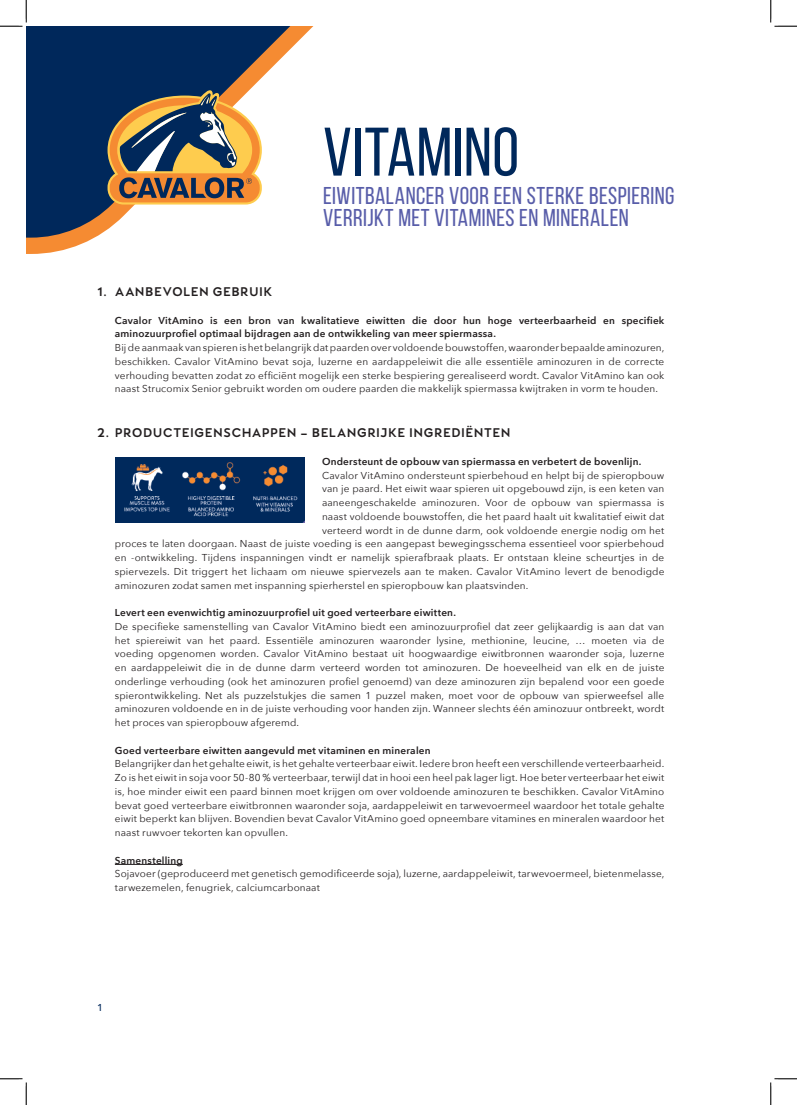
<style>
.page{position:relative;width:797px;height:1105px;background:#fff}
.page>*{position:absolute;margin:0;border:0;box-sizing:border-box;transform-origin:0 0}
.t1{font:68.5px "Bebas Neue";letter-spacing:.005em;color:#00285b}
.t2{font:24.38px/21.2px "Bebas Neue";letter-spacing:.015em;color:#585da9}
.t3{font:12.5px "Buket Retro Basic";letter-spacing:.025em;color:#231f20}
.t4{font:10px/13.8px "Avenir Next";letter-spacing:.015em;color:#231f20;text-align:justify}
.t5{font:600 10px/13.8px "Avenir Next";letter-spacing:.02em;color:#231f20}
.t6{font:500 10px "Avenir Next";color:#00285b}
</style>
<div class="page">
<hr style="left:115px;top:864px;width:68px;height:1px;background:#231f20">
<svg style="left:26px;top:26px;width:288px;height:228px;fill:#00285b"></svg>
<svg style="left:107px;top:89px;width:155px;height:116px;background:#99805f"></svg>
<img style="left:116px;top:457px;width:188px;height:66px">
<svg style="left:0;top:0;width:27px;height:27px"></svg>
<svg style="left:0;top:1078px;width:27px;height:27px"></svg>
<svg style="left:770px;top:0;width:27px;height:27px"></svg>
<svg style="left:770px;top:1078px;width:27px;height:27px"></svg>
<p class="t1" style="left:323px;top:115px;width:197px">VITAMINO</p>
<p class="t2" style="left:323px;top:185px;width:353px">EIWITBALANCER VOOR EEN STERKE BESPIERING<br>VERRIJKT MET VITAMINES EN MINERALEN</p>
<p class="t3" style="left:97px;top:284px;width:177px">1. AANBEVOLEN GEBRUIK</p>
<p class="t5" style="left:115px;top:313px;width:551px">Cavalor VitAmino is een bron van kwalitatieve eiwitten die door hun hoge verteerbaarheid en specifiek aminozuurprofiel optimaal bijdragen aan de ontwikkeling van meer spiermassa.</p>
<p class="t4" style="left:115px;top:340px;width:551px">Bij de aanmaak van spieren is het belangrijk dat paarden over voldoende bouwstoffen, waaronder bepaalde aminozuren, beschikken. Cavalor VitAmino bevat soja, luzerne en aardappeleiwit die alle essentiële aminozuren in de correcte verhouding bevatten zodat zo efficiënt mogelijk een sterke bespiering gerealiseerd wordt. Cavalor VitAmino kan ook naast Strucomix Senior gebruikt worden om oudere paarden die makkelijk spiermassa kwijtraken in vorm te houden.</p>
<p class="t3" style="left:97px;top:425px;width:415px">2. PRODUCTEIGENSCHAPPEN – BELANGRIJKE INGREDIËNTEN</p>
<p class="t5" style="left:322px;top:454px;width:321px">Ondersteunt de opbouw van spiermassa en verbetert de bovenlijn.</p>
<p class="t4" style="left:322px;top:468px;width:344px">Cavalor VitAmino ondersteunt spierbehoud en helpt bij de spieropbouw</p>
<p class="t4" style="left:322px;top:482px;width:344px">van je paard. Het eiwit waar spieren uit opgebouwd zijn, is een keten van</p>
<p class="t4" style="left:322px;top:495px;width:344px">aaneengeschakelde aminozuren. Voor de opbouw van spiermassa is</p>
<p class="t4" style="left:322px;top:509px;width:344px">naast voldoende bouwstoffen, die het paard haalt uit kwalitatief eiwit dat</p>
<p class="t4" style="left:322px;top:523px;width:344px">verteerd wordt in de dunne darm, ook voldoende energie nodig om het</p>
<p class="t4" style="left:115px;top:537px;width:551px">proces te laten doorgaan. Naast de juiste voeding is een aangepast bewegingsschema essentieel voor spierbehoud</p>
<p class="t4" style="left:115px;top:550px;width:551px">en -ontwikkeling. Tijdens inspanningen vindt er namelijk spierafbraak plaats. Er ontstaan kleine scheurtjes in de</p>
<p class="t4" style="left:115px;top:564px;width:551px">spiervezels. Dit triggert het lichaam om nieuwe spiervezels aan te maken. Cavalor VitAmino levert de benodigde</p>
<p class="t4" style="left:115px;top:578px;width:415px">aminozuren zodat samen met inspanning spierherstel en spieropbouw kan plaatsvinden.</p>
<p class="t5" style="left:115px;top:605px;width:342px">Levert een evenwichtig aminozuurprofiel uit goed verteerbare eiwitten.</p>
<p class="t4" style="left:115px;top:619px;width:551px">De specifieke samenstelling van Cavalor VitAmino biedt een aminozuurprofiel dat zeer gelijkaardig is aan dat van het spiereiwit van het paard. Essentiële aminozuren waaronder lysine, methionine, leucine, … moeten via de voeding opgenomen worden. Cavalor VitAmino bestaat uit hoogwaardige eiwitbronnen waaronder soja, luzerne en aardappeleiwit die in de dunne darm verteerd worden tot aminozuren. De hoeveelheid van elk en de juiste onderlinge verhouding (ook het aminozuren profiel genoemd) van deze aminozuren zijn bepalend voor een goede spierontwikkeling. Net als puzzelstukjes die samen 1 puzzel maken, moet voor de opbouw van spierweefsel alle aminozuren voldoende en in de juiste verhouding voor handen zijn. Wanneer slechts één aminozuur ontbreekt, wordt het proces van spieropbouw afgeremd.</p>
<p class="t5" style="left:115px;top:743px;width:317px">Goed verteerbare eiwitten aangevuld met vitaminen en mineralen</p>
<p class="t4" style="left:115px;top:757px;width:551px">Belangrijker dan het gehalte eiwit, is het gehalte verteerbaar eiwit. Iedere bron heeft een verschillende verteerbaarheid.<br>Zo is het eiwit in soja voor 50-80 % verteerbaar, terwijl dat in hooi een heel pak lager ligt. Hoe beter verteerbaar het eiwit is, hoe minder eiwit een paard binnen moet krijgen om over voldoende aminozuren te beschikken. Cavalor VitAmino bevat goed verteerbare eiwitbronnen waaronder soja, aardappeleiwit en tarwevoermeel waardoor het totale gehalte eiwit beperkt kan blijven. Bovendien bevat Cavalor VitAmino goed opneembare vitamines en mineralen waardoor het naast ruwvoer tekorten kan opvullen.</p>
<p class="t5" style="left:115px;top:853px;width:69px">Samenstelling</p>
<p class="t4" style="left:115px;top:867px;width:551px">Sojavoer (geproduceerd met genetisch gemodificeerde soja), luzerne, aardappeleiwit, tarwevoermeel, bietenmelasse, tarwezemelen, fenugriek, calciumcarbonaat</p>
<p class="t6" style="left:97px;top:999px;width:7px">1</p>
</div>
